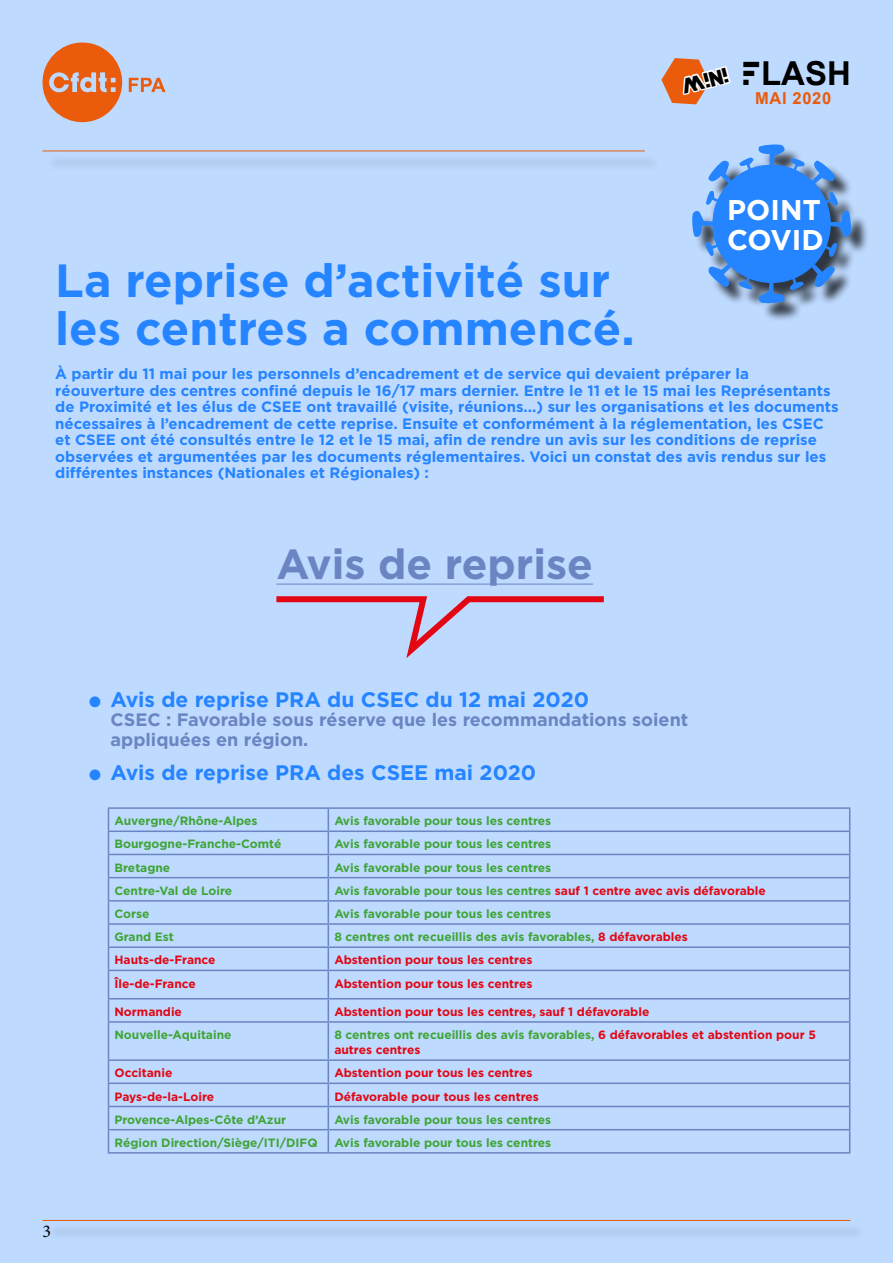
<style>
.page{position:relative;width:893px;height:1263px;background:#bedaff}
.page>*{position:absolute;margin:0;border:0;box-sizing:border-box;transform-origin:0 0}
.t1{font:700 46.5px/48px "Gotham";color:#2584ff}
.t2{font:700 42px "Gotham";color:#6b84c2}
.t3{font:700 33px "Arial";color:#000}
.t4{font:700 28.5px/30px "Gotham";color:#fff}
.t5{font:700 21px "Gotham";color:#2584ff}
.t6{font:900 condensed 21px "CFDT";color:#000}
.t7{font:700 18px/19.5px "Gotham";color:#6b84c2}
.t8{font:18px "Minion Pro";color:#000}
.t9{font:700 16.5px "Arial";letter-spacing:.04em;color:#ea5b0b}
.t10{font:700 15px/16.5px "Gotham";color:#2584ff}
.t11{font:700 12px "Gotham";color:#3fa535}
.t12{font:700 12px/15px "Gotham";color:#e30613}
.s1{font-family:"CFDT";font-weight:900;font-stretch:condensed}
.s2{color:#e30613}
.s3{color:#3fa535}
</style>
<div class="page">
<svg style="left:43px;top:42px;width:80px;height:81px"></svg>
<div style="left:85px;top:81px;width:7px;height:7px;background:#ea5b0b;border-radius:50%"></div>
<svg style="left:129px;top:78px;width:37px;height:14px"></svg>
<div style="left:45px;top:154px;width:616px;height:17px;background:#b7d2f6"></div>
<hr style="left:43px;top:151px;width:602px;height:1px;background:#ea5b0b">
<div style="left:45px;top:1223px;width:822px;height:18px;background:#b8d3f7"></div>
<hr style="left:43px;top:1220px;width:807px;height:1px;background:#ea5b0b">
<svg style="left:661px;top:58px;width:70px;height:46px"></svg>
<div style="left:695px;top:147px;width:175px;height:175px;background:#000;opacity:.75"></div>
<div style="left:712px;top:165px;width:119px;height:118px;background:#2584ff;border-radius:50%"></div>
<svg style="left:692px;top:160px;width:40px;height:96px"></svg>
<svg style="left:708px;top:264px;width:96px;height:40px"></svg>
<svg style="left:811px;top:191px;width:41px;height:96px"></svg>
<svg style="left:739px;top:144px;width:96px;height:40px"></svg>
<svg style="left:276px;top:596px;width:328px;height:62px"></svg>
<hr style="left:276px;top:584px;width:317px;height:1px;background:#6b84c2">
<hr style="left:108px;top:807px;width:220px;height:2px;background:#6b84c2">
<hr style="left:328px;top:807px;width:522px;height:2px;background:#6b84c2">
<hr style="left:108px;top:830px;width:220px;height:2px;background:#6b84c2">
<hr style="left:328px;top:830px;width:522px;height:2px;background:#6b84c2">
<hr style="left:108px;top:854px;width:220px;height:1px;background:#6b84c2">
<hr style="left:328px;top:854px;width:522px;height:1px;background:#6b84c2">
<hr style="left:108px;top:877px;width:220px;height:1px;background:#6b84c2">
<hr style="left:328px;top:877px;width:522px;height:1px;background:#6b84c2">
<hr style="left:108px;top:900px;width:220px;height:1px;background:#6b84c2">
<hr style="left:328px;top:900px;width:522px;height:1px;background:#6b84c2">
<hr style="left:108px;top:923px;width:220px;height:2px;background:#6b84c2">
<hr style="left:328px;top:923px;width:522px;height:2px;background:#6b84c2">
<hr style="left:108px;top:946px;width:220px;height:2px;background:#6b84c2">
<hr style="left:328px;top:946px;width:522px;height:2px;background:#6b84c2">
<hr style="left:108px;top:970px;width:220px;height:1px;background:#6b84c2">
<hr style="left:328px;top:970px;width:522px;height:1px;background:#6b84c2">
<hr style="left:108px;top:998px;width:220px;height:1px;background:#6b84c2">
<svg style="left:108px;top:809px;width:1px;height:212px"></svg>
<hr style="left:328px;top:998px;width:522px;height:1px;background:#6b84c2">
<svg style="left:328px;top:809px;width:1px;height:212px"></svg>
<svg style="left:849px;top:809px;width:1px;height:212px"></svg>
<hr style="left:108px;top:1021px;width:220px;height:2px;background:#6b84c2">
<hr style="left:108px;top:1023px;width:1px;height:36px;background:#6b84c2">
<hr style="left:328px;top:1021px;width:522px;height:2px;background:#6b84c2">
<hr style="left:328px;top:1023px;width:1px;height:36px;background:#6b84c2">
<hr style="left:849px;top:1023px;width:1px;height:36px;background:#6b84c2">
<hr style="left:108px;top:1059px;width:220px;height:2px;background:#6b84c2">
<hr style="left:328px;top:1059px;width:522px;height:2px;background:#6b84c2">
<hr style="left:108px;top:1082px;width:220px;height:2px;background:#6b84c2">
<hr style="left:328px;top:1082px;width:522px;height:2px;background:#6b84c2">
<hr style="left:108px;top:1106px;width:220px;height:1px;background:#6b84c2">
<hr style="left:328px;top:1106px;width:522px;height:1px;background:#6b84c2">
<hr style="left:108px;top:1129px;width:220px;height:1px;background:#6b84c2">
<svg style="left:108px;top:1061px;width:1px;height:91px"></svg>
<hr style="left:328px;top:1129px;width:522px;height:1px;background:#6b84c2">
<svg style="left:328px;top:1061px;width:1px;height:91px"></svg>
<svg style="left:849px;top:1061px;width:1px;height:91px"></svg>
<hr style="left:108px;top:1152px;width:220px;height:1px;background:#6b84c2">
<hr style="left:328px;top:1152px;width:522px;height:1px;background:#6b84c2">
<h3 class="t6" style="left:679px;top:75px;width:49px;rotate:-14deg">Mini</h3>
<h3 class="t3" style="left:742px;top:52px;width:111px"><span class="s1">F</span>LASH</h3>
<p class="t9" style="left:755px;top:88px;width:78px">MAI 2020</p>
<h1 class="t1" style="left:55px;top:255px;width:581px">La reprise d’activité sur les centres a commencé.</h1>
<h3 class="t4" style="left:727px;top:194px;width:98px">POINT<br>COVID</h3>
<p class="t10" style="left:55px;top:365px;width:785px">À partir du 11 mai pour les personnels d’encadrement et de service qui devaient préparer la réouverture des centres confiné depuis le 16/17 mars dernier. Entre le 11 et le 15 mai les Représentants de Proximité et les élus de CSEE ont travaillé (visite, réunions...) sur les organisations et les documents nécessaires à l’encadrement de cette reprise. Ensuite et conformément à la réglementation, les CSEC et CSEE ont été consultés entre le 12 et le 15 mai, afin de rendre un avis sur les conditions de reprise observées et argumentées par les documents réglementaires. Voici un constat des avis rendus sur les différentes instances (Nationales et Régionales) :</p>
<h2 class="t2" style="left:276px;top:539px;width:318px">Avis de reprise</h2>
<h3 class="t5" style="left:89px;top:687px;width:501px">● Avis de reprise PRA du CSEC du 12 mai 2020</h3>
<p class="t7" style="left:111px;top:710px;width:579px">CSEC : Favorable sous réserve que les recommandations soient appliquées en région.</p>
<h3 class="t5" style="left:89px;top:760px;width:448px">● Avis de reprise PRA des CSEE mai 2020</h3>
<p class="t8" style="left:43px;top:1220px;width:10px">3</p>
<p class="t11" style="left:114px;top:814px;width:145px">Auvergne/Rhône-Alpes</p>
<p class="t11" style="left:334px;top:814px;width:218px">Avis favorable pour tous les centres</p>
<p class="t11" style="left:114px;top:837px;width:169px">Bourgogne-Franche-Comté</p>
<p class="t11" style="left:334px;top:837px;width:218px">Avis favorable pour tous les centres</p>
<p class="t11" style="left:114px;top:860px;width:57px">Bretagne</p>
<p class="t11" style="left:334px;top:860px;width:218px">Avis favorable pour tous les centres</p>
<p class="t11" style="left:114px;top:884px;width:119px">Centre-Val de Loire</p>
<p class="t11" style="left:334px;top:884px;width:433px">Avis favorable pour tous les centres <span class="s2">sauf 1 centre avec avis défavorable</span></p>
<p class="t11" style="left:114px;top:907px;width:37px">Corse</p>
<p class="t11" style="left:334px;top:907px;width:218px">Avis favorable pour tous les centres</p>
<p class="t11" style="left:114px;top:930px;width:61px">Grand Est</p>
<p class="t11" style="left:334px;top:930px;width:355px">8 centres ont recueillis des avis favorables, <span class="s2">8 défavorables</span></p>
<p class="t12" style="left:114px;top:952px;width:103px">Hauts-de-France</p>
<p class="t12" style="left:334px;top:952px;width:200px">Abstention pour tous les centres</p>
<p class="t12" style="left:114px;top:975px;width:83px">Île-de-France</p>
<p class="t12" style="left:334px;top:975px;width:200px">Abstention pour tous les centres</p>
<p class="t12" style="left:114px;top:1004px;width:69px">Normandie</p>
<p class="t12" style="left:334px;top:1004px;width:317px">Abstention pour tous les centres, sauf 1 défavorable</p>
<p class="t11" style="left:114px;top:1028px;width:119px">Nouvelle-Aquitaine</p>
<p class="t12" style="left:334px;top:1027px;width:483px"><span class="s3">8 centres ont recueillis des avis favorables,</span> 6 défavorables et abstention pour 5 autres centres</p>
<p class="t12" style="left:114px;top:1065px;width:59px">Occitanie</p>
<p class="t12" style="left:334px;top:1065px;width:200px">Abstention pour tous les centres</p>
<p class="t12" style="left:114px;top:1088px;width:101px">Pays-de-la-Loire</p>
<p class="t12" style="left:334px;top:1088px;width:206px">Défavorable pour tous les centres</p>
<p class="t11" style="left:114px;top:1112px;width:173px">Provence-Alpes-Côte d’Azur</p>
<p class="t11" style="left:334px;top:1112px;width:218px">Avis favorable pour tous les centres</p>
<p class="t11" style="left:114px;top:1136px;width:205px">Région Direction/Siège/ITI/DIFQ</p>
<p class="t11" style="left:334px;top:1136px;width:218px">Avis favorable pour tous les centres</p>
</div>
